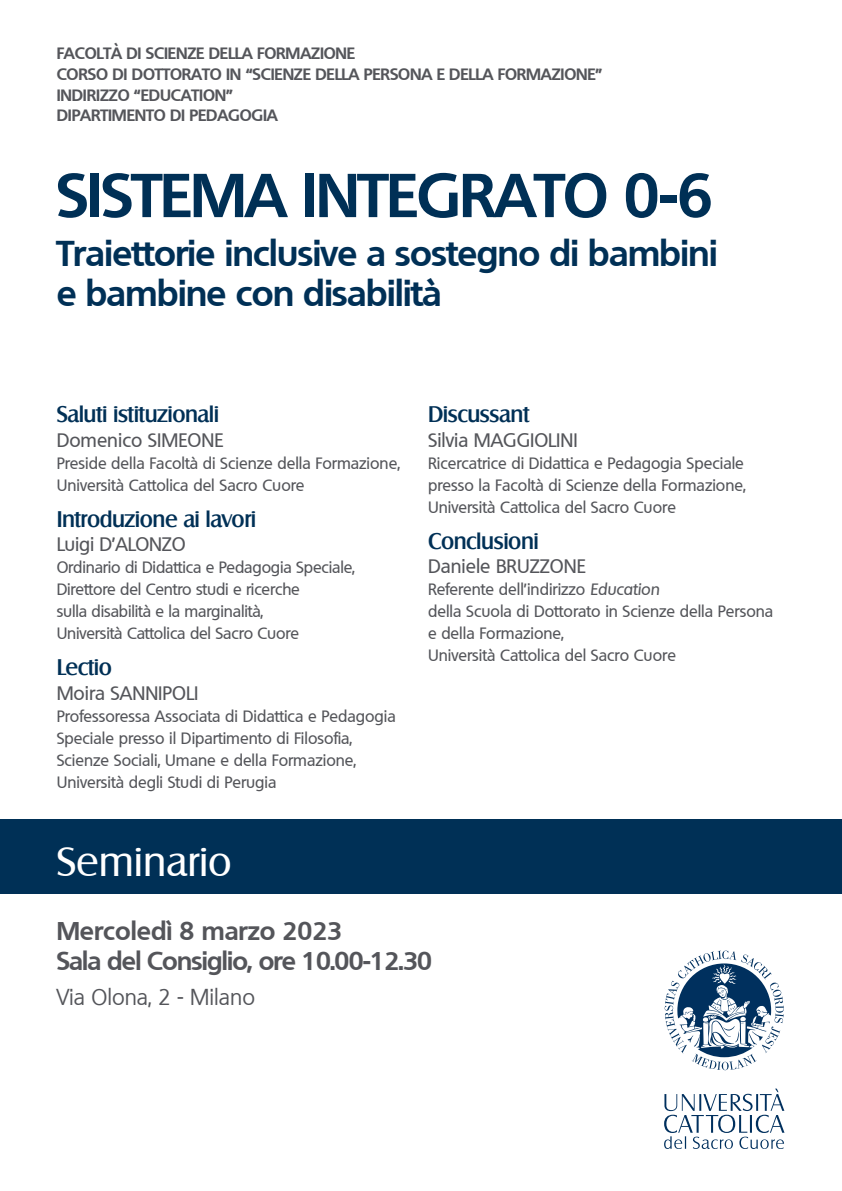
<style>
.page{position:relative;width:842px;height:1191px;background:#fff}
.page>*{position:absolute;margin:0;border:0;box-sizing:border-box;transform-origin:0 0}
.Titolo{font:700 60px "Quebec";letter-spacing:-.015em;color:#003056}
.Evento{font:40px "Salzburg";color:#fff}
.Sottotitolo{font:700 35px/40px "Quebec";letter-spacing:-.015em;color:#003056}
.Aula-ora{font:700 25px "Quebec";letter-spacing:-.03em;color:#54555a}
.Data{font:700 25px "Quebec";color:#54555a}
.Titolo_3{font:500 22px "Salzburg";letter-spacing:-.02em;color:#003056}
.Luogo{font:22px "Quebec";color:#54555a}
.professore{font:500 19px "Quebec";color:#54555a}
.professore-2{font:500 16px/22px "Quebec";color:#54555a}
.Uni{font:700 16px "Quebec";letter-spacing:-.01em;color:#54555a}
.s1{font-style:italic}
</style>
<div class="page">
<div style="left:0;top:819px;width:842px;height:75px;background:#003056"></div>
<svg style="left:664px;top:950px;width:120px;height:120px"></svg>
<svg style="left:664px;top:1088px;width:120px;height:61px"></svg>
<p class="Uni" style="left:57px;top:43px;width:300px">FACOLTÀ DI SCIENZE DELLA FORMAZIONE</p>
<p class="Uni" style="left:57px;top:63px;width:547px">CORSO DI DOTTORATO IN “SCIENZE DELLA PERSONA E DELLA FORMAZIONE”</p>
<p class="Uni" style="left:57px;top:84px;width:178px">INDIRIZZO “EDUCATION”</p>
<p class="Uni" style="left:57px;top:105px;width:223px">DIPARTIMENTO DI PEDAGOGIA</p>
<p class="Titolo" style="left:57px;top:156px;width:658px">SISTEMA INTEGRATO 0-6</p>
<p class="Sottotitolo" style="left:57px;top:232px;width:662px">Traiettorie inclusive a sostegno di bambini e bambine con disabilità</p>
<p class="Titolo_3" style="left:57px;top:401px;width:164px">Saluti istituzionali</p>
<p class="professore" style="left:57px;top:428px;width:168px">Domenico SIMEONE</p>
<p class="professore-2" style="left:57px;top:452px;width:345px">Preside della Facoltà di Scienze della Formazione,<br>Università Cattolica del Sacro Cuore</p>
<p class="Titolo_3" style="left:57px;top:505px;width:201px">Introduzione ai lavori</p>
<p class="professore" style="left:57px;top:532px;width:131px">Luigi D’ALONZO</p>
<p class="professore-2" style="left:57px;top:556px;width:300px">Ordinario di Didattica e Pedagogia Speciale, Direttore del Centro studi e ricerche<br>sulla disabilità e la marginalità,<br>Università Cattolica del Sacro Cuore</p>
<p class="Titolo_3" style="left:57px;top:653px;width:57px">Lectio</p>
<p class="professore" style="left:57px;top:680px;width:143px">Moira SANNIPOLI</p>
<p class="professore-2" style="left:57px;top:704px;width:341px">Professoressa Associata di Didattica e Pedagogia Speciale presso il Dipartimento di Filosofia, Scienze Sociali, Umane e della Formazione, Università degli Studi di Perugia</p>
<p class="Evento" style="left:57px;top:837px;width:177px">Seminario</p>
<p class="Titolo_3" style="left:428px;top:401px;width:103px">Discussant</p>
<p class="professore" style="left:428px;top:428px;width:151px">Silvia MAGGIOLINI</p>
<p class="professore-2" style="left:428px;top:452px;width:319px">Ricercatrice di Didattica e Pedagogia Speciale presso la Facoltà di Scienze della Formazione,<br>Università Cattolica del Sacro Cuore</p>
<p class="Titolo_3" style="left:428px;top:527px;width:112px">Conclusioni</p>
<p class="professore" style="left:428px;top:554px;width:159px">Daniele BRUZZONE</p>
<p class="professore-2" style="left:428px;top:578px;width:347px">Referente dell’indirizzo <span class="s1">Education<br></span>della Scuola di Dottorato in Scienze della Persona e della Formazione,<br>Università Cattolica del Sacro Cuore</p>
<p class="Data" style="left:57px;top:914px;width:287px">Mercoledì 8 marzo 2023</p>
<p class="Aula-ora" style="left:57px;top:944px;width:377px">Sala del Consiglio, ore 10.00-12.30</p>
<p class="Luogo" style="left:57px;top:983px;width:200px">Via Olona, 2 - Milano</p>
</div>
